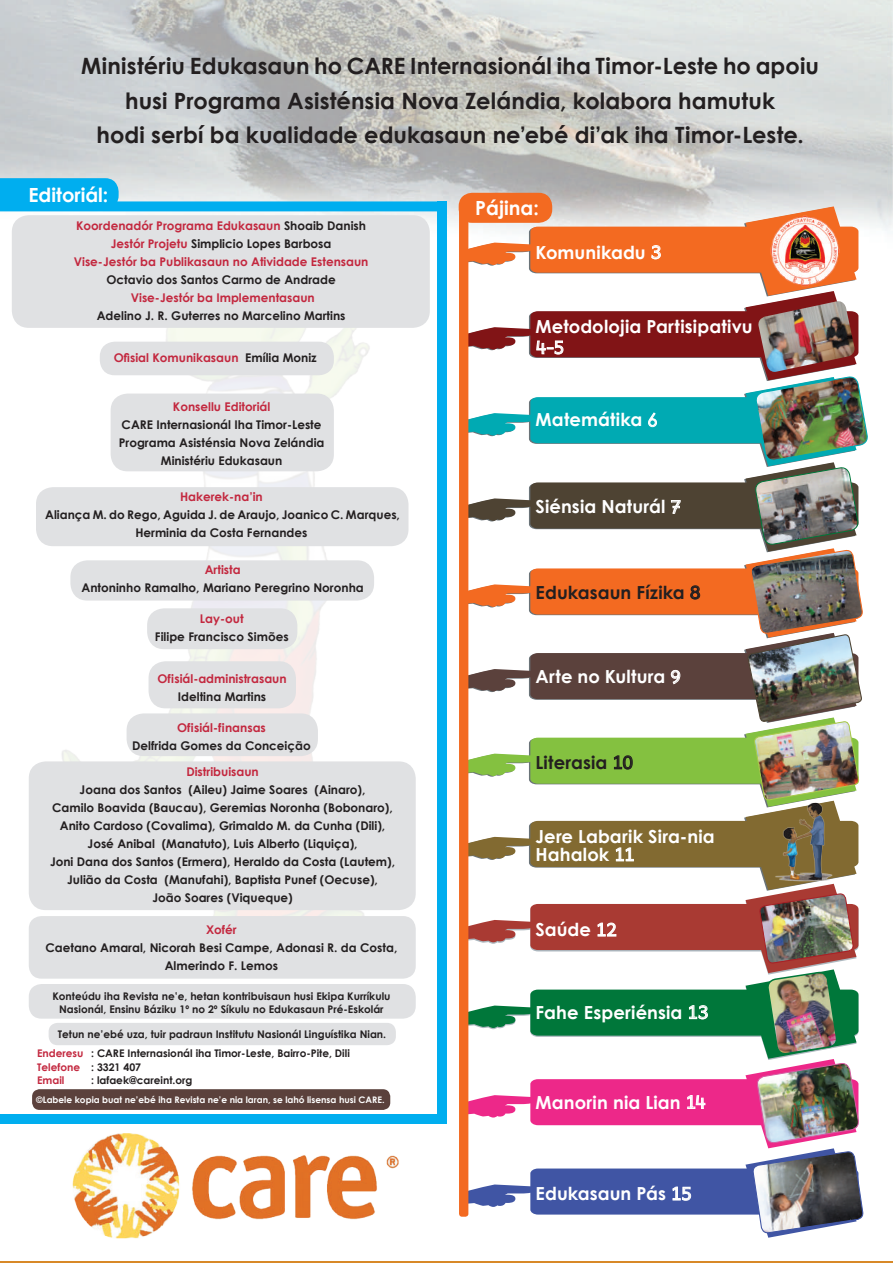
<style>
.page{position:relative;width:893px;height:1263px;background:#fff}
.page>*{position:absolute;margin:0;border:0;box-sizing:border-box;transform-origin:0 0}
.t1{font:700 22.5px/34.5px "Century Gothic";letter-spacing:.005em;color:#231f20;text-align:center}
.t2{font:700 19.5px "Century Gothic";color:#fff}
.t3{font:700 18px/18px "Century Gothic";letter-spacing:.005em;color:#fff}
.t4{font:700 18px "Century Gothic";letter-spacing:.005em;color:#231f20}
.t5{font:18px "Andika Timor";color:#fff}
.t6{font:700 12px/18px "Century Gothic";color:#231f20;text-align:center}
.t7{font:700 12px/18px "Century Gothic";color:#c3283f;text-align:center}
.t8{font:700 10.5px/13.5px "Century Gothic";color:#231f20}
.t9{font:700 9px "Century Gothic";color:#fff}
.s1{color:#231f20}
.s2{color:#c3283f}
.s3{font-family:"Andika Timor";font-weight:400}
.s4{font-weight:400}
</style>
<div class="page">
<img style="left:0;top:0;width:893px;height:290px">
<div style="left:459px;top:193px;width:93px;height:30px;background:#f36a21;border-radius:14px"></div>
<div style="left:436px;top:201px;width:10px;height:919px;background:#00aeef"></div>
<div style="left:0;top:1114px;width:446px;height:10px;background:#00aeef"></div>
<hr style="left:0;top:1262px;width:893px;height:1px;background:#d88928">
<svg style="left:0;top:178px;width:446px;height:33px;background:#72c6e5"></svg>
<div style="left:459px;top:203px;width:9px;height:1014px;background:#f36a21;border-radius:3px"></div>
<img style="left:72px;top:1133px;width:327px;height:106px">
<div style="left:32px;top:1089px;width:358px;height:21px;background:#5b413c;border-radius:8px"></div>
<div style="left:49px;top:1023px;width:347px;height:22px;background:#e0e1e3;border-radius:9px"></div>
<div style="left:29px;top:916px;width:387px;height:63px;background:#e0e1e3;border-radius:13px"></div>
<div style="left:29px;top:984px;width:387px;height:35px;background:#e0e1e3;border-radius:13px"></div>
<div style="left:12px;top:215px;width:418px;height:113px;background:#e0e1e3;border-radius:17px"></div>
<div style="left:100px;top:342px;width:234px;height:33px;background:#e0e1e3;border-radius:15px"></div>
<div style="left:111px;top:394px;width:223px;height:77px;background:#e0e1e3;border-radius:17px"></div>
<div style="left:36px;top:487px;width:372px;height:59px;background:#e0e1e3;border-radius:17px"></div>
<div style="left:70px;top:560px;width:304px;height:40px;background:#e0e1e3;border-radius:17px"></div>
<div style="left:147px;top:608px;width:150px;height:41px;background:#e0e1e3;border-radius:17px"></div>
<div style="left:149px;top:661px;width:147px;height:47px;background:#e0e1e3;border-radius:17px"></div>
<div style="left:29px;top:761px;width:387px;height:149px;background:#e0e1e3;border-radius:17px"></div>
<div style="left:127px;top:713px;width:191px;height:43px;background:#e0e1e3;border-radius:17px"></div>
<img style="left:463px;top:206px;width:405px;height:1032px">
<h1 class="t1" style="left:81px;top:48px;width:739px">Ministériu Edukasaun ho CARE Internasionál iha Timor-Leste ho apoiu husi Programa Asisténsia Nova Zelándia, kolabora hamutuk<br>hodi serbí ba kualidade edukasaun ne’ebé di’ak iha Timor-Leste.</h1>
<h2 class="t2" style="left:28px;top:181px;width:81px">Editoriál:</h2>
<p class="t7" style="left:74px;top:217px;width:296px">Koordenadór Programa Edukasaun <span class="s1">Shoaib Danish<br></span>Jestór Projetu <span class="s1">Simplicio Lopes Barbosa<br></span>Vise-Jestór ba Publikasaun no Atividade Estensaun</p>
<p class="t6" style="left:106px;top:271px;width:231px">Octavio dos Santos Carmo de Andrade</p>
<p class="t7" style="left:131px;top:289px;width:186px">Vise-Jestór ba Implementasaun</p>
<p class="t6" style="left:97px;top:307px;width:250px">Adelino J. R. Guterres no Marcelino Martins</p>
<p class="t7" style="left:114px;top:348px;width:205px">Ofisial Komunikasaun <span class="s1">Emília Moniz</span></p>
<p class="t7" style="left:173px;top:397px;width:99px">Konsellu Editoriál</p>
<p class="t6" style="left:119px;top:415px;width:207px">CARE Internasionál Iha Timor-Leste<br>Programa Asisténsia Nova Zelándia<br>Ministériu Edukasaun</p>
<p class="t7" style="left:180px;top:487px;width:84px">Hakerek-na’in</p>
<p class="t6" style="left:45px;top:505px;width:356px">Aliança M. do Rego, Aguida J. de Araujo, Joanico C. Marques,<br>Herminia da Costa Fernandes</p>
<p class="t7" style="left:205px;top:560px;width:37px">Artista</p>
<p class="t6" style="left:82px;top:578px;width:284px">Antoninho Ramalho, Mariano Peregrino Noronha</p>
<p class="t7" style="left:200px;top:609px;width:45px">Lay-out</p>
<p class="t6" style="left:155px;top:627px;width:135px">Filipe Francisco Simões</p>
<p class="t7" style="left:157px;top:669px;width:131px">Ofisiál-administrasaun</p>
<p class="t6" style="left:178px;top:687px;width:90px">Ideltina Martins</p>
<p class="t7" style="left:177px;top:718px;width:90px">Ofisiál-finansas</p>
<p class="t6" style="left:132px;top:736px;width:180px">Delfrida Gomes da Conceição</p>
<p class="t7" style="left:186px;top:762px;width:74px">Distribuisaun</p>
<p class="t6" style="left:50px;top:780px;width:347px">Joana dos Santos (Aileu) Jaime Soares (Ainaro),<br>Camilo Boavida (Baucau), Geremias Noronha (Bobonaro), Anito Cardoso (Covalima), Grimaldo M. da Cunha (Dili), José Anibal (Manatuto), Luis Alberto (Liquiça),<br>Joni Dana dos Santos (Ermera), Heraldo da Costa (Lautem), Julião da Costa (Manufahi), Baptista Punef (Oecuse),<br>João Soares (Viqueque)</p>
<p class="t7" style="left:206px;top:920px;width:32px">Xofér</p>
<p class="t6" style="left:45px;top:938px;width:353px">Caetano Amaral, Nicorah Besi Campe, Adonasi R. da Costa,<br>Almerindo F. Lemos</p>
<p class="t8" style="left:52px;top:989px;width:340px;line-height:12.6px;text-align:center">Konteúdu iha Revista ne‛e, hetan kontribuisaun husi Ekipa Kurríkulu<br>Nasionál, Ensinu Báziku 1º no 2º Síkulu no Edukasaun Pré-Eskolár</p>
<p class="t8" style="left:58px;top:1027px;width:330px">Tetun ne’ebé uza, tuir padraun Institutu Nasionál Linguístika Nian.</p>
<p class="t8" style="left:37px;top:1046px;width:314px"><span class="s2">Enderesu</span> : CARE Internasionál iha Timor-Leste, Bairro-Pite, Dili<br><span class="s2">Telefone</span> : 3321 407<br><span class="s2">Email</span></p>
<p class="t8" style="left:91px;top:1073px;width:103px">: lafaek@careint.org</p>
<p class="t9" style="left:36px;top:1093px;width:350px">©Labele kopia buat ne’ebé iha Revista ne’e nia laran, se lahó lisensa husi CARE.</p>
<h2 class="t2" style="left:475px;top:193px;width:65px">Pájina:</h2>
<h3 class="t3" style="left:536px;top:242px;width:127px">Komunikadu <span class="s3">3</span></h3>
<h3 class="t3" style="left:536px;top:316px;width:219px">Metodolojia Partisipativu</h3>
<h3 class="t5" style="left:536px;top:337px;width:30px">4-5</h3>
<h3 class="t3" style="left:536px;top:410px;width:123px">Matemátika <span class="s4">6</span></h3>
<h3 class="t3" style="left:536px;top:497px;width:147px">Siénsia Naturál <span class="s3">7</span></h3>
<h3 class="t4" style="left:536px;top:579px;width:166px">Edukasaun Fízika <span class="s3">8</span></h3>
<h3 class="t3" style="left:536px;top:667px;width:147px">Arte no Kultura <span class="s3">9</span></h3>
<h3 class="t4" style="left:536px;top:749px;width:99px">Literasia <span class="s3">10</span></h3>
<h3 class="t3" style="left:536px;top:826px;width:181px">Jere Labarik Sira-nia<br>Hahalok <span class="s3">11</span></h3>
<h3 class="t3" style="left:536px;top:920px;width:83px">Saúde <span class="s3">12</span></h3>
<h3 class="t3" style="left:536px;top:1002px;width:174px">Fahe Esperiénsia <span class="s3">13</span></h3>
<h3 class="t3" style="left:536px;top:1092px;width:171px">Manorin nia Lian <span class="s3">14</span></h3>
<h3 class="t3" style="left:536px;top:1184px;width:158px">Edukasaun Pás <span class="s3">15</span></h3>
</div>
